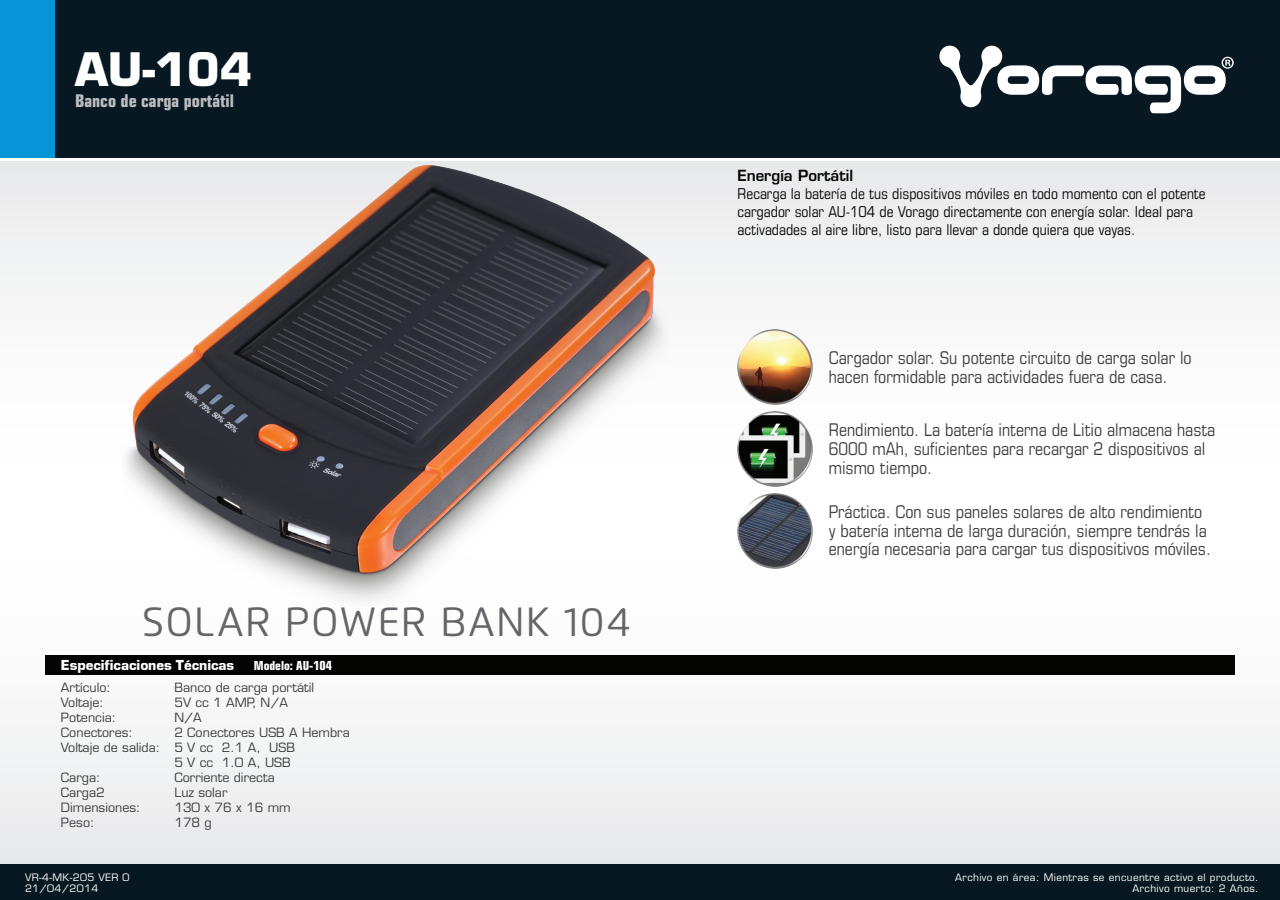
<style>
.page{position:relative;width:1280px;height:900px;background:#fff}
.page>*{position:absolute;margin:0;border:0;box-sizing:border-box;transform-origin:0 0}
.t1{font:700 45px "Eurostile LT Std";color:#fff}
.t2{font:40.75px "Flexo";letter-spacing:.03em;color:#646569}
.t3{font:condensed 17.5px/18.8px "Eurostile LT Std";color:#3e3e3f}
.t4{font:700 condensed 17.5px "Eurostile LT Std";color:#bcbdc0}
.t5{font:condensed 15px/18px "Eurostile LT Std";color:#040503}
.t6{font:15px "Eurostile Black DTC";color:#fff}
.t7{font:600 15px "Eurostile LT Std";color:#040503}
.t8{font:12.5px "Eurostile LT Std";color:#3e3e3f}
.t9{font:700 condensed 12.5px "Eurostile LT Std";color:#fff}
.t10{font:10px/11.2px "Eurostile LT Std";letter-spacing:.04em;color:#fff;text-align:right}
</style>
<div class="page">
<div style="left:0;top:0;width:1280px;height:158px;background:#071822"></div>
<div style="left:0;top:864px;width:1280px;height:36px;background:#071822"></div>
<div style="left:0;top:161px;width:1280px;height:703px;background:linear-gradient(to right,#f3f4f4,#f6f7f7)"></div>
<svg style="left:939px;top:46px;width:295px;height:67px"></svg>
<div style="left:0;top:0;width:54px;height:158px;background:#0696d7"></div>
<div style="left:45px;top:655px;width:1190px;height:20px;background:#040503"></div>
<img style="left:123px;top:162px;width:545px;height:446px">
<img style="left:738px;top:575px;width:74px;height:75px">
<img style="left:738px;top:330px;width:74px;height:75px">
<img style="left:738px;top:411px;width:74px;height:75px">
<img style="left:738px;top:493px;width:74px;height:75px">
<h1 class="t1" style="left:75px;top:42px;width:179px">AU-104</h1>
<p class="t4" style="left:75px;top:90px;width:161px">Banco de carga portátil</p>
<h2 class="t2" style="left:143px;top:598px;width:490px">SOLAR POWER BANK 104</h2>
<p class="t6" style="left:61px;top:657px;width:175px">Especificaciones Técnicas</p>
<p class="t9" style="left:254px;top:658px;width:80px">Modelo: AU-104</p>
<p class="t8" style="left:61px;top:680px;width:51px">Artículo:</p>
<p class="t8" style="left:174px;top:680px;width:141px">Banco de carga portátil</p>
<p class="t8" style="left:61px;top:695px;width:44px">Voltaje:</p>
<p class="t8" style="left:174px;top:695px;width:115px">5V cc 1 AMP, N/A</p>
<p class="t8" style="left:61px;top:710px;width:57px">Potencia:</p>
<p class="t8" style="left:174px;top:710px;width:29px">N/A</p>
<p class="t8" style="left:61px;top:725px;width:73px">Conectores:</p>
<p class="t8" style="left:174px;top:725px;width:177px">2 Conectores USB A Hembra</p>
<p class="t8" style="left:61px;top:740px;width:236px">Voltaje de salida: 5 V cc 2.1 A, USB</p>
<p class="t8" style="left:174px;top:755px;width:118px">5 V cc 1.0 A, USB</p>
<p class="t8" style="left:61px;top:770px;width:41px">Carga:</p>
<p class="t8" style="left:174px;top:770px;width:102px">Corriente directa</p>
<p class="t8" style="left:61px;top:785px;width:45px">Carga2</p>
<p class="t8" style="left:174px;top:785px;width:55px">Luz solar</p>
<p class="t8" style="left:61px;top:800px;width:81px">Dimensiones:</p>
<p class="t8" style="left:174px;top:800px;width:118px">130 x 76 x 16 mm</p>
<p class="t8" style="left:61px;top:815px;width:35px">Peso:</p>
<p class="t8" style="left:174px;top:815px;width:39px">178 g</p>
<p class="t10" style="left:25px;top:871px;width:106px;text-align:left">VR-4-MK-205 VER 0<br>21/04/2014</p>
<p class="t7" style="left:738px;top:166px;width:117px">Energía Portátil</p>
<p class="t5" style="left:738px;top:185px;width:470px">Recarga la batería de tus dispositivos móviles en todo momento con el potente cargador solar AU-104 de Vorago directamente con energía solar. Ideal para activadades al aire libre, listo para llevar a donde quiera que vayas.</p>
<p class="t3" style="left:829px;top:348px;width:365px">Cargador solar. Su potente circuito de carga solar lo hacen formidable para actividades fuera de casa.</p>
<p class="t3" style="left:829px;top:420px;width:388px">Rendimiento. La batería interna de Litio almacena hasta<br>6000 mAh, suficientes para recargar 2 dispositivos al mismo tiempo.</p>
<p class="t3" style="left:829px;top:502px;width:384px">Práctica. Con sus paneles solares de alto rendimiento y batería interna de larga duración, siempre tendrás la energía necesaria para cargar tus dispositivos móviles.</p>
<p class="t10" style="left:955px;top:871px;width:305px">Archivo en área: Mientras se encuentre activo el producto.<br>Archivo muerto: 2 Años.</p>
</div>
